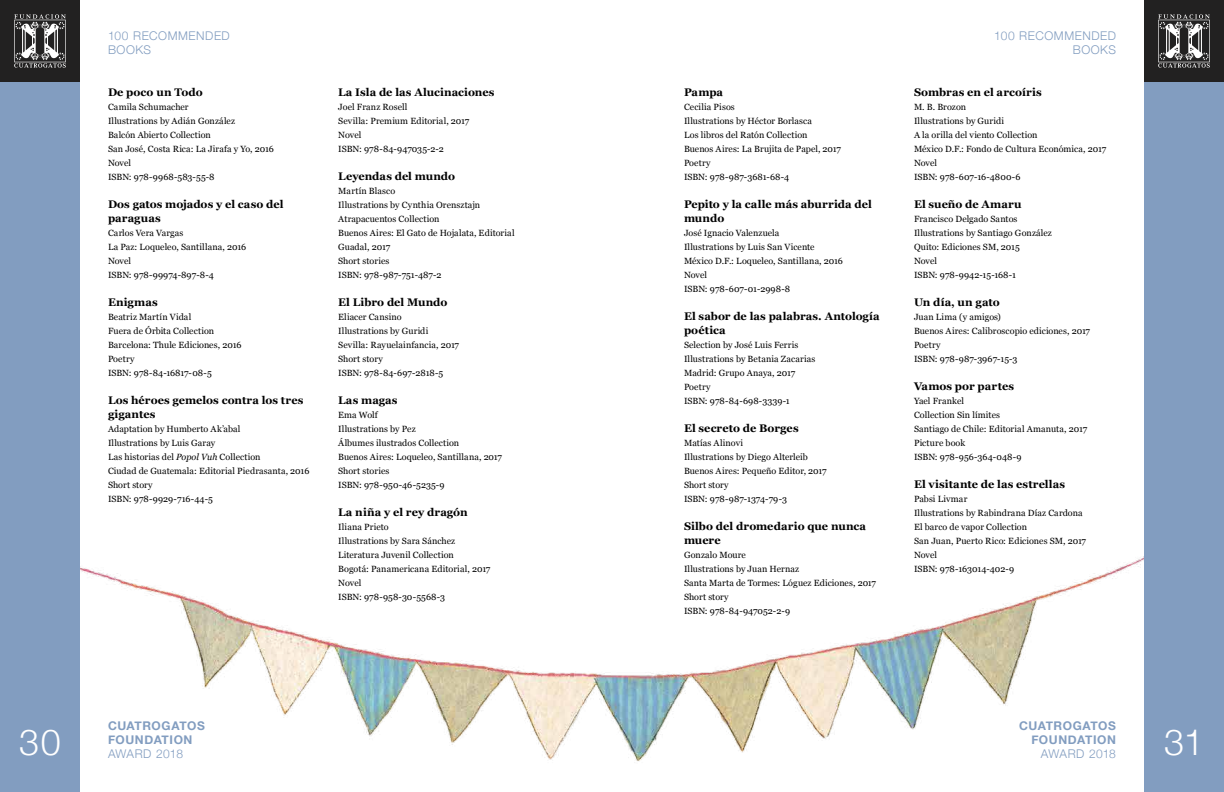
<style>
.page{position:relative;width:1224px;height:792px;background:#fff}
.page>*{position:absolute;margin:0;border:0;box-sizing:border-box;transform-origin:0 0}
.t1{font:300 36px "Helvetica Neue";color:#fff}
.t2{font:700 12px/14px "Helvetica Neue";letter-spacing:.045em;color:#829dc0}
.t3{font:300 12px/14px "Helvetica Neue";letter-spacing:.045em;color:#829dc0}
.t4{font:300 12px "Helvetica Neue";letter-spacing:.01em;color:#829dc0}
.t5{font:700 11px/14px "Georgia";letter-spacing:.005em;color:#000}
.t6{font:9px/14px "Georgia";letter-spacing:.01em;color:#000}
.s1{font-style:italic}
</style>
<div class="page">
<img style="left:80px;top:557px;width:1064px;height:204px">
<div style="left:0;top:0;width:80px;height:792px;background:#222121"></div>
<div style="left:1144px;top:0;width:80px;height:792px;background:#222121"></div>
<div style="left:1144px;top:82px;width:80px;height:710px;background:#829dc0"></div>
<div style="left:0;top:82px;width:80px;height:710px;background:#829dc0"></div>
<svg style="left:1158px;top:14px;width:52px;height:54px"></svg>
<svg style="left:14px;top:14px;width:52px;height:54px"></svg>
<h2 class="t3" style="left:108px;top:28px;width:123px">100 RECOMMENDED<br>BOOKS</h2>
<h2 class="t3" style="left:994px;top:28px;width:123px;text-align:right">100 RECOMMENDED<br>BOOKS</h2>
<p class="t5" style="left:108px;top:85px;width:96px">De poco un Todo</p>
<p class="t6" style="left:108px;top:100px;width:167px">Camila Schumacher<br>Illustrations by Adián González<br>Balcón Abierto Collection<br>San José, Costa Rica: La Jirafa y Yo, 2016<br>Novel<br>ISBN: 978-9968-583-55-8</p>
<p class="t5" style="left:108px;top:197px;width:177px">Dos gatos mojados y el caso del paraguas</p>
<p class="t6" style="left:108px;top:226px;width:140px">Carlos Vera Vargas<br>La Paz: Loqueleo, Santillana, 2016<br>Novel<br>ISBN: 978-99974-897-8-4</p>
<p class="t5" style="left:108px;top:295px;width:51px">Enigmas</p>
<p class="t6" style="left:108px;top:310px;width:135px">Beatriz Martín Vidal<br>Fuera de Órbita Collection<br>Barcelona: Thule Ediciones, 2016<br>Poetry<br>ISBN: 978-84-16817-08-5</p>
<p class="t5" style="left:108px;top:393px;width:197px">Los héroes gemelos contra los tres gigantes</p>
<p class="t6" style="left:108px;top:422px;width:203px">Adaptation by Humberto Ak’abal<br>Illustrations by Luis Garay<br>Las historias del <span class="s1">Popol Vuh</span> Collection<br>Ciudad de Guatemala: Editorial Piedrasanta, 2016<br>Short story<br>ISBN: 978-9929-716-44-5</p>
<p class="t5" style="left:338px;top:85px;width:158px">La Isla de las Alucinaciones</p>
<p class="t6" style="left:338px;top:100px;width:133px">Joel Franz Rosell<br>Sevilla: Premium Editorial, 2017<br>Novel<br>ISBN: 978-84-947035-2-2</p>
<p class="t5" style="left:338px;top:169px;width:118px">Leyendas del mundo</p>
<p class="t6" style="left:338px;top:184px;width:178px">Martín Blasco<br>Illustrations by Cynthia Orensztajn<br>Atrapacuentos Collection<br>Buenos Aires: El Gato de Hojalata, Editorial<br>Guadal, 2017<br>Short stories<br>ISBN: 978-987-751-487-2</p>
<p class="t5" style="left:338px;top:295px;width:111px">El Libro del Mundo</p>
<p class="t6" style="left:338px;top:310px;width:122px">Eliacer Cansino<br>Illustrations by Guridi<br>Sevilla: Rayuelainfancia, 2017<br>Short story<br>ISBN: 978-84-697-2818-5</p>
<p class="t5" style="left:338px;top:393px;width:61px">Las magas</p>
<p class="t6" style="left:338px;top:408px;width:165px">Ema Wolf<br>Illustrations by Pez<br>Álbumes ilustrados Collection<br>Buenos Aires: Loqueleo, Santillana, 2017<br>Short stories<br>ISBN: 978-950-46-5235-9</p>
<p class="t5" style="left:338px;top:505px;width:131px">La niña y el rey dragón</p>
<p class="t6" style="left:338px;top:520px;width:154px">Iliana Prieto<br>Illustrations by Sara Sánchez<br>Literatura Juvenil Collection<br>Bogotá: Panamericana Editorial, 2017<br>Novel<br>ISBN: 978-958-30-5568-3</p>
<p class="t5" style="left:914px;top:85px;width:129px">Sombras en el arcoíris</p>
<p class="t6" style="left:914px;top:100px;width:194px">M. B. Brozon<br>Illustrations by Guridi<br>A la orilla del viento Collection<br>México D.F.: Fondo de Cultura Económica, 2017<br>Novel<br>ISBN: 978-607-16-4800-6</p>
<p class="t5" style="left:914px;top:197px;width:109px">El sueño de Amaru</p>
<p class="t6" style="left:914px;top:212px;width:139px">Francisco Delgado Santos<br>Illustrations by Santiago González<br>Quito: Ediciones SM, 2015<br>Novel<br>ISBN: 978-9942-15-168-1</p>
<p class="t5" style="left:914px;top:295px;width:87px">Un día, un gato</p>
<p class="t6" style="left:914px;top:310px;width:178px">Juan Lima (y amigos)<br>Buenos Aires: Calibroscopio ediciones, 2017<br>Poetry<br>ISBN: 978-987-3967-15-3</p>
<p class="t5" style="left:914px;top:379px;width:102px">Vamos por partes</p>
<p class="t6" style="left:914px;top:394px;width:175px">Yael Frankel<br>Collection Sin límites<br>Santiago de Chile: Editorial Amanuta, 2017<br>Picture book<br>ISBN: 978-956-364-048-9</p>
<p class="t5" style="left:914px;top:477px;width:153px">El visitante de las estrellas</p>
<p class="t6" style="left:914px;top:492px;width:174px">Pabsi Livmar<br>Illustrations by Rabindrana Díaz Cardona<br>El barco de vapor Collection<br>San Juan, Puerto Rico: Ediciones SM, 2017<br>Novel<br>ISBN: 978-163014-402-9</p>
<p class="t5" style="left:684px;top:85px;width:41px">Pampa</p>
<p class="t6" style="left:684px;top:100px;width:159px">Cecilia Pisos<br>Illustrations by Héctor Borlasca<br>Los libros del Ratón Collection<br>Buenos Aires: La Brujita de Papel, 2017<br>Poetry<br>ISBN: 978-987-3681-68-4</p>
<p class="t5" style="left:684px;top:197px;width:189px">Pepito y la calle más aburrida del mundo</p>
<p class="t6" style="left:684px;top:226px;width:161px">José Ignacio Valenzuela<br>Illustrations by Luis San Vicente<br>México D.F.: Loqueleo, Santillana, 2016<br>Novel<br>ISBN: 978-607-01-2998-8</p>
<p class="t5" style="left:684px;top:309px;width:197px">El sabor de las palabras. Antología poética</p>
<p class="t6" style="left:684px;top:338px;width:133px">Selection by José Luis Ferris<br>Illustrations by Betania Zacarias<br>Madrid: Grupo Anaya, 2017<br>Poetry<br>ISBN: 978-84-698-3339-1</p>
<p class="t5" style="left:684px;top:421px;width:116px">El secreto de Borges</p>
<p class="t6" style="left:684px;top:436px;width:144px">Matías Alinovi<br>Illustrations by Diego Alterleib<br>Buenos Aires: Pequeño Editor, 2017<br>Short story<br>ISBN: 978-987-1374-79-3</p>
<p class="t5" style="left:684px;top:519px;width:184px">Silbo del dromedario que nunca muere</p>
<p class="t6" style="left:684px;top:548px;width:194px">Gonzalo Moure<br>Illustrations by Juan Hernaz<br>Santa Marta de Tormes: Lóguez Ediciones, 2017<br>Short story<br>ISBN: 978-84-947052-2-9</p>
<h2 class="t2" style="left:108px;top:719px;width:98px">CUATROGATOS<br>FOUNDATION</h2>
<h2 class="t4" style="left:108px;top:744px;width:77px">AWARD 2018</h2>
<h2 class="t2" style="left:1019px;top:719px;width:98px;text-align:right">CUATROGATOS<br>FOUNDATION</h2>
<h2 class="t4" style="left:1041px;top:744px;width:77px">AWARD 2018</h2>
<h1 class="t1" style="left:19px;top:714px;width:43px">30</h1>
<h1 class="t1" style="left:1164px;top:714px;width:41px">31</h1>
</div>
